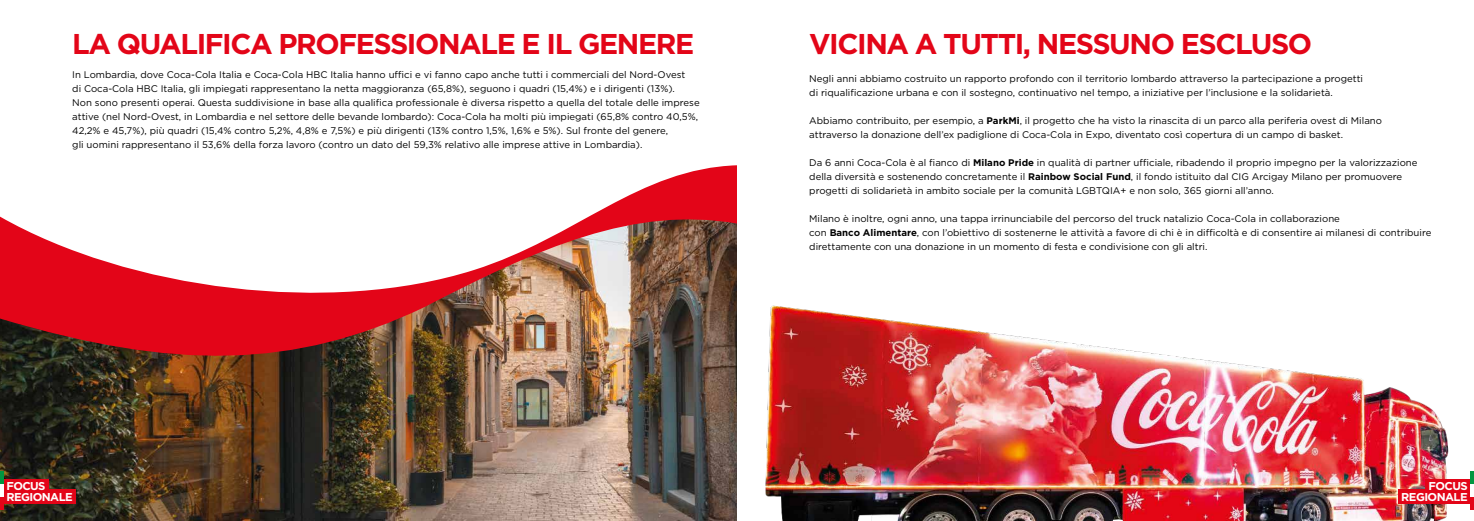
<style>
.page{position:relative;width:1474px;height:521px;background:#fff}
.page>*{position:absolute;margin:0;border:0;box-sizing:border-box;transform-origin:0 0}
.t1{font:700 28.61px "Gotham";letter-spacing:-.05em;color:#e30518}
.t2{font:700 11.38px/10.9px "Gotham";letter-spacing:-.05em;color:#fff;text-align:right}
.t3{font:9.62px/14px "Gotham";color:#000}
.s1{font-weight:700}
</style>
<div class="page">
<img style="left:765px;top:305px;width:705px;height:216px">
<img style="left:0;top:371px;width:737px;height:150px">
<div style="left:1397px;top:489px;width:73px;height:14px;background:#e30518"></div>
<div style="left:1424px;top:479px;width:46px;height:12px;background:#e30518"></div>
<svg style="left:1470px;top:471px;width:3px;height:39px"></svg>
<img style="left:0;top:165px;width:737px;height:206px">
<div style="left:3px;top:489px;width:73px;height:14px;background:#e30518"></div>
<div style="left:3px;top:479px;width:46px;height:12px;background:#e30518"></div>
<svg style="left:0;top:471px;width:3px;height:39px"></svg>
<h1 class="t1" style="left:72px;top:25px;width:623px">LA QUALIFICA PROFESSIONALE E IL GENERE</h1>
<p class="t3" style="left:72px;top:68px;width:629px">In Lombardia, dove Coca-Cola Italia e Coca-Cola HBC Italia hanno uffici e vi fanno capo anche tutti i commerciali del Nord-Ovest<br>di Coca-Cola HBC Italia, gli impiegati rappresentano la netta maggioranza (65,8%), seguono i quadri (15,4%) e i dirigenti (13%).<br>Non sono presenti operai. Questa suddivisione in base alla qualifica professionale è diversa rispetto a quella del totale delle imprese attive (nel Nord-Ovest, in Lombardia e nel settore delle bevande lombardo): Coca-Cola ha molti più impiegati (65,8% contro 40,5%, 42,2% e 45,7%), più quadri (15,4% contro 5,2%, 4,8% e 7,5%) e più dirigenti (13% contro 1,5%, 1,6% e 5%). Sul fronte del genere,<br>gli uomini rappresentano il 53,6% della forza lavoro (contro un dato del 59,3% relativo alle imprese attive in Lombardia).</p>
<p class="t2" style="left:6px;top:480px;width:68px;text-align:left">FOCUS<br>REGIONALE</p>
<h1 class="t1" style="left:809px;top:25px;width:504px">VICINA A TUTTI, NESSUNO ESCLUSO</h1>
<p class="t3" style="left:809px;top:71px;width:555px">Negli anni abbiamo costruito un rapporto profondo con il territorio lombardo attraverso la partecipazione a progetti di riqualificazione urbana e con il sostegno, continuativo nel tempo, a iniziative per l’inclusione e la solidarietà.</p>
<p class="t3" style="left:809px;top:113px;width:574px">Abbiamo contribuito, per esempio, a <span class="s1">ParkMi</span>, il progetto che ha visto la rinascita di un parco alla periferia ovest di Milano attraverso la donazione dell’ex padiglione di Coca-Cola in Expo, diventato così copertura di un campo di basket.</p>
<p class="t3" style="left:809px;top:155px;width:610px">Da 6 anni Coca-Cola è al fianco di <span class="s1">Milano Pride</span> in qualità di partner ufficiale, ribadendo il proprio impegno per la valorizzazione della diversità e sostenendo concretamente il <span class="s1">Rainbow Social Fund</span>, il fondo istituito dal CIG Arcigay Milano per promuovere progetti di solidarietà in ambito sociale per la comunità LGBTQIA+ e non solo, 365 giorni all’anno.</p>
<p class="t3" style="left:809px;top:211px;width:623px">Milano è inoltre, ogni anno, una tappa irrinunciabile del percorso del truck natalizio Coca-Cola in collaborazione<br>con <span class="s1">Banco Alimentare</span>, con l’obiettivo di sostenerne le attività a favore di chi è in difficoltà e di consentire ai milanesi di contribuire direttamente con una donazione in un momento di festa e condivisione con gli altri.</p>
<p class="t2" style="left:1401px;top:480px;width:68px">FOCUS<br>REGIONALE</p>
</div>
